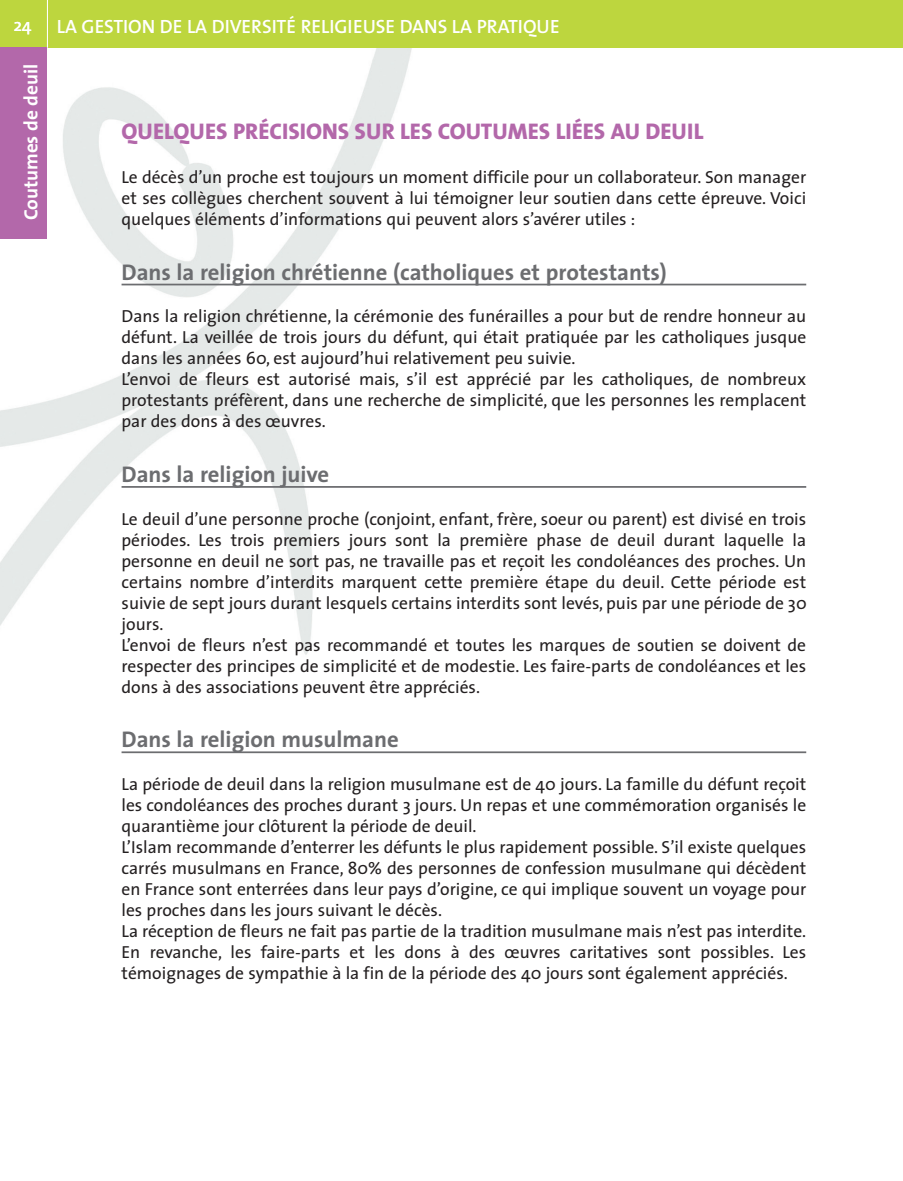
<style>
.page{position:relative;width:903px;height:1181px;background:#fff}
.page>*{position:absolute;margin:0;border:0;box-sizing:border-box;transform-origin:0 0}
.t1{font:700 22.75px "The Sans";color:#6c6d70}
.t2{font:800 22.75px "The Sans";color:#b368aa}
.t3{font:19.25px "The Sans Semi Bold Caps";color:#fff}
.t4{font:700 19.25px "The Sans";color:#fff}
.t5{font:17.5px/21px "The Sans";color:#231f20}
.t6{font:17.5px "The Sans";color:#fff}
</style>
<div class="page">
<img style="left:0;top:47px;width:445px;height:608px">
<hr style="left:122px;top:284px;width:684px;height:1px;background:#6c6d70">
<hr style="left:122px;top:486px;width:684px;height:2px;background:#6c6d70">
<hr style="left:122px;top:751px;width:684px;height:2px;background:#6c6d70">
<div style="left:0;top:0;width:903px;height:47px;background:#bdd63e"></div>
<div style="left:0;top:47px;width:47px;height:192px;background:#b368aa"></div>
<hr style="left:47px;top:0;width:1px;height:48px;background:#fff">
<p class="t6" style="left:14px;top:19px;width:19px">24</p>
<p class="t3" style="left:57px;top:15px;width:504px">LA GESTION DE LA DIVERSITÉ RELIGIEUSE DANS LA PRATIQUE</p>
<p class="t4" style="left:23px;top:220px;width:158px;rotate:-90deg">Coutumes de deuil</p>
<h1 class="t2" style="left:122px;top:122px;width:583px">QUELQUES PRÉCISIONS SUR LES COUTUMES LIÉES AU DEUIL</h1>
<p class="t5" style="left:122px;top:168px;width:686px;text-align:justify">Le décès d’un proche est toujours un moment difficile pour un collaborateur. Son manager et ses collègues cherchent souvent à lui témoigner leur soutien dans cette épreuve. Voici quelques éléments d’informations qui peuvent alors s’avérer utiles :</p>
<h1 class="t1" style="left:122px;top:263px;width:547px">Dans la religion chrétienne (catholiques et protestants)</h1>
<p class="t5" style="left:122px;top:308px;width:686px">Dans la religion chrétienne, la cérémonie des funérailles a pour but de rendre honneur au défunt. La veillée de trois jours du défunt, qui était pratiquée par les catholiques jusque dans les années 60, est aujourd’hui relativement peu suivie.<br>L’envoi de fleurs est autorisé mais, s’il est apprécié par les catholiques, de nombreux protestants préfèrent, dans une recherche de simplicité, que les personnes les remplacent par des dons à des œuvres.</p>
<h1 class="t1" style="left:122px;top:465px;width:209px">Dans la religion juive</h1>
<p class="t5" style="left:122px;top:510px;width:687px">Le deuil d’une personne proche (conjoint, enfant, frère, soeur ou parent) est divisé en trois périodes. Les trois premiers jours sont la première phase de deuil durant laquelle la personne en deuil ne sort pas, ne travaille pas et reçoit les condoléances des proches. Un certains nombre d’interdits marquent cette première étape du deuil. Cette période est suivie de sept jours durant lesquels certains interdits sont levés, puis par une période de 30 jours.<br>L’envoi de fleurs n’est pas recommandé et toutes les marques de soutien se doivent de respecter des principes de simplicité et de modestie. Les faire-parts de condoléances et les dons à des associations peuvent être appréciés.</p>
<h1 class="t1" style="left:122px;top:731px;width:279px">Dans la religion musulmane</h1>
<p class="t5" style="left:122px;top:775px;width:686px">La période de deuil dans la religion musulmane est de 40 jours. La famille du défunt reçoit les condoléances des proches durant 3 jours. Un repas et une commémoration organisés le quarantième jour clôturent la période de deuil.<br>L’Islam recommande d’enterrer les défunts le plus rapidement possible. S’il existe quelques carrés musulmans en France, 80% des personnes de confession musulmane qui décèdent en France sont enterrées dans leur pays d’origine, ce qui implique souvent un voyage pour les proches dans les jours suivant le décès.<br>La réception de fleurs ne fait pas partie de la tradition musulmane mais n’est pas interdite.<br>En revanche, les faire-parts et les dons à des œuvres caritatives sont possibles. Les témoignages de sympathie à la fin de la période des 40 jours sont également appréciés.</p>
</div>
